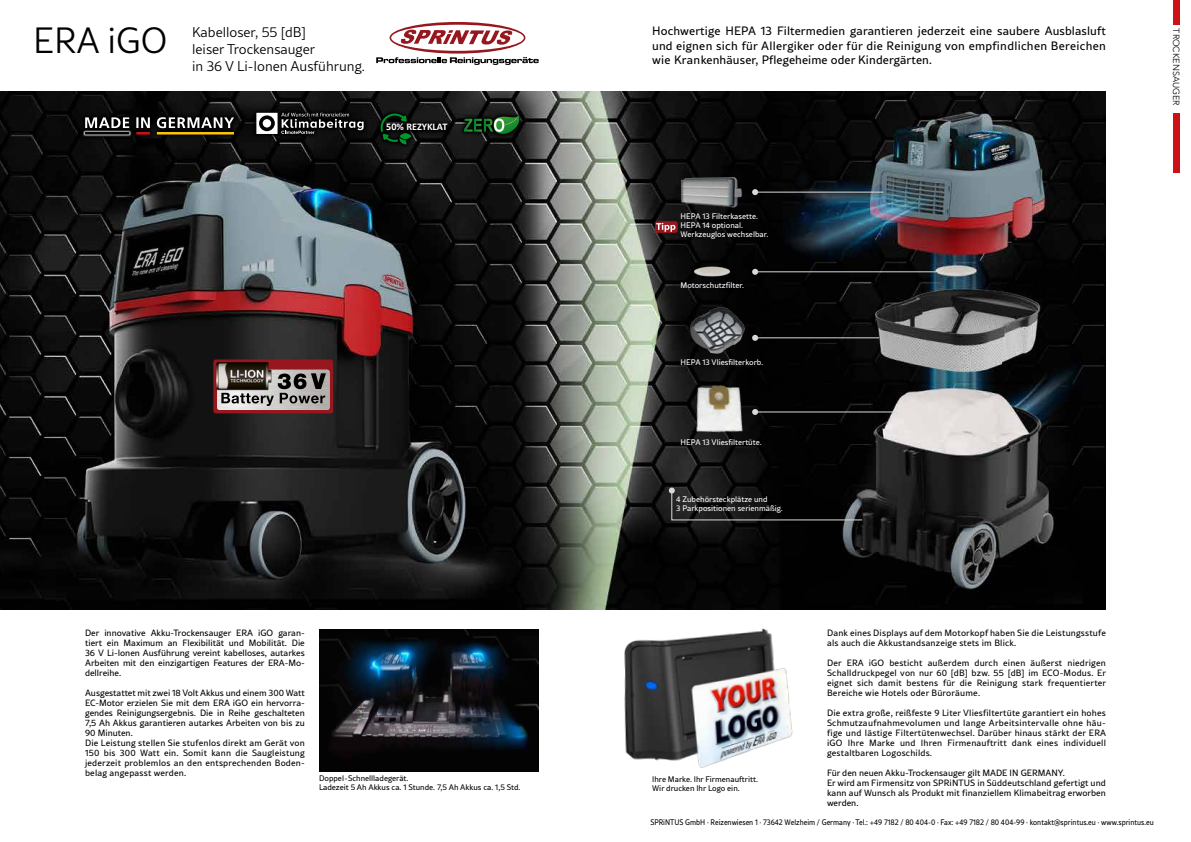
<style>
.page{position:relative;width:1191px;height:842px;background:#fff}
.page>*{position:absolute;margin:0;border:0;box-sizing:border-box;transform-origin:0 0}
.t1{font:300 36px "Rival Sans";color:#000}
.t2{font:300 14px/16.8px "Rival Sans";color:#000}
.t3{font:12px/14.4px "Rival Sans";letter-spacing:.01em;color:#000;text-align:justify}
.t4{font:700 10.2px "Calibri";color:#fff}
.t5{font:9px/10px "Rival Sans";letter-spacing:.01em;color:#000;text-align:justify}
.t6{font:300 9px "Avenir";color:#000}
.t7{font:8px/9px "Rival Sans";color:#fff}
.t8{font:8px "Rival Sans";color:#000;scale:.9 1}
.t9{font:8px/9px "Rival Sans";color:#000}
</style>
<div class="page">
<img style="left:0;top:92px;width:1106px;height:517px">
<div style="left:251px;top:107px;width:118px;height:32px;background:#0b0b0b"></div>
<svg style="left:256px;top:113px;width:107px;height:21px"></svg>
<svg style="left:459px;top:111px;width:65px;height:28px"></svg>
<svg style="left:464px;top:116px;width:55px;height:18px"></svg>
<svg style="left:375px;top:109px;width:77px;height:41px;background:#131313"></svg>
<svg style="left:380px;top:113px;width:31px;height:31px"></svg>
<div style="left:78px;top:112px;width:161px;height:29px;background:#000"></div>
<svg style="left:83px;top:130px;width:49px;height:7px"></svg>
<hr style="left:85px;top:132px;width:44px;height:3px;background:#000">
<hr style="left:136px;top:132px;width:14px;height:3px;background:#cc1216">
<hr style="left:157px;top:132px;width:77px;height:3px;background:#fec700">
<svg style="left:85px;top:117px;width:149px;height:11px"></svg>
<svg style="left:669px;top:487px;width:193px;height:33px;background:#171818"></svg>
<hr style="left:755px;top:192px;width:128px;height:1px;background:#d8dada">
<svg style="left:752px;top:189px;width:6px;height:6px"></svg>
<img style="left:673px;top:170px;width:71px;height:43px">
<img style="left:682px;top:301px;width:68px;height:60px">
<img style="left:689px;top:379px;width:63px;height:59px">
<img style="left:689px;top:264px;width:45px;height:14px">
<hr style="left:755px;top:412px;width:141px;height:1px;background:#d8dada">
<svg style="left:752px;top:409px;width:6px;height:6px"></svg>
<hr style="left:755px;top:338px;width:124px;height:1px;background:#d8dada">
<svg style="left:752px;top:335px;width:6px;height:6px"></svg>
<hr style="left:755px;top:272px;width:181px;height:1px;background:#d8dada">
<svg style="left:752px;top:269px;width:6px;height:6px"></svg>
<img style="left:319px;top:629px;width:220px;height:142px">
<div style="left:213px;top:359px;width:120px;height:54px;background:#97171e;border-radius:2px"></div>
<img style="left:217px;top:370px;width:112px;height:40px">
<img style="left:214px;top:359px;width:60px;height:34px">
<svg style="left:221px;top:373px;width:105px;height:33px;background:#807e7b"></svg>
<div style="left:655px;top:221px;width:22px;height:12px;background:#97171e;border-radius:2px"></div>
<svg style="left:656px;top:223px;width:19px;height:9px"></svg>
<img style="left:624px;top:628px;width:169px;height:140px">
<svg style="left:376px;top:22px;width:163px;height:43px"></svg>
<div style="left:1173px;top:0;width:6px;height:24px;background:#cc1216"></div>
<div style="left:1173px;top:113px;width:6px;height:60px;background:#cc1216"></div>
<h1 class="t1" style="left:33px;top:15px;width:135px">ERA iGO</h1>
<h2 class="t2" style="left:192px;top:24px;width:174px">Kabelloser, 55 [dB]<br>leiser Trockensauger<br>in 36 V Li-Ionen Ausführung.</h2>
<h3 class="t3" style="left:652px;top:24px;width:455px">Hochwertige HEPA 13 Filtermedien garantieren jederzeit eine saubere Ausblasluft und eignen sich für Allergiker oder für die Reinigung von empfindlichen Bereichen wie Krankenhäuser, Pflegeheime oder Kindergärten.</h3>
<p class="t6" style="left:1181px;top:28px;width:79px;rotate:90deg">TROCKENSAUGER</p>
<p class="t4" style="left:386px;top:120px;width:63px">50% REZYKLAT</p>
<p class="t7" style="left:680px;top:211px;width:89px">HEPA 13 Filterkasette.<br>HEPA 14 optional.<br>Werkzeuglos wechselbar.</p>
<p class="t7" style="left:680px;top:281px;width:65px">Motorschutzfilter.</p>
<p class="t7" style="left:680px;top:358px;width:84px">HEPA 13 Vliesfilterkorb.</p>
<p class="t7" style="left:680px;top:438px;width:83px">HEPA 13 Vliesfiltertüte.</p>
<p class="t7" style="left:676px;top:495px;width:108px">4 Zubehörsteckplätze und<br>3 Parkpositionen serienmäßig.</p>
<p class="t5" style="left:85px;top:627px;width:221px">Der innovative Akku-Trockensauger ERA iGO garan&shy;tiert ein Maximum an Flexibilität und Mobilität. Die 36 V Li-Ionen Ausführung vereint kabelloses, autarkes Arbeiten mit den einzigartigen Features der ERA-Mo&shy;dellreihe.</p>
<p class="t5" style="left:85px;top:687px;width:221px;text-align:left">Ausgestattet mit zwei 18 Volt Akkus und einem 300 Watt EC-Motor erzielen Sie mit dem ERA iGO ein hervorra&shy;gendes Reinigungsergebnis. Die in Reihe geschalteten 7,5 Ah Akkus garantieren autarkes Arbeiten von bis zu 90 Minuten.<br>Die Leistung stellen Sie stufenlos direkt am Gerät von 150 bis 300 Watt ein. Somit kann die Saugleistung jederzeit problemlos an den entsprechenden Boden&shy;belag angepasst werden.</p>
<p class="t9" style="left:319px;top:774px;width:203px">Doppel-Schnellladegerät.<br>Ladezeit 5 Ah Akkus ca. 1 Stunde. 7,5 Ah Akkus ca. 1,5 Std.</p>
<p class="t9" style="left:652px;top:774px;width:107px">Ihre Marke. Ihr Firmenauftritt.<br>Wir drucken Ihr Logo ein.</p>
<p class="t5" style="left:827px;top:627px;width:280px">Dank eines Displays auf dem Motorkopf haben Sie die Leistungsstufe als auch die Akkustandsanzeige stets im Blick.</p>
<p class="t5" style="left:827px;top:657px;width:280px">Der ERA iGO besticht außerdem durch einen äußerst niedrigen Schalldruckpegel von nur 60 [dB] bzw. 55 [dB] im ECO-Modus. Er eignet sich damit bestens für die Reinigung stark frequentierter Bereiche wie Hotels oder Büroräume.</p>
<p class="t5" style="left:827px;top:707px;width:280px">Die extra große, reißfeste 9 Liter Vliesfiltertüte garantiert ein hohes Schmutzaufnahmevolumen und lange Arbeitsintervalle ohne häu&shy;fige und lästige Filtertütenwechsel. Darüber hinaus stärkt der ERA iGO Ihre Marke und Ihren Firmenauftritt dank eines individuell gestaltbaren Logoschilds.</p>
<p class="t5" style="left:827px;top:767px;width:280px;text-align:left">Für den neuen Akku-Trockensauger gilt MADE IN GERMANY.<br>Er wird am Firmensitz von SPRiNTUS in Süddeutschland gefertigt und kann auf Wunsch als Produkt mit finanziellem Klimabeitrag erworben werden.</p>
<p class="t8" style="left:650px;top:816px;width:561px">SPRiNTUS GmbH · Reizenwiesen 1 · 73642 Welzheim / Germany · Tel.: +49 7182 / 80 404-0 · Fax: +49 7182 / 80 404-99 · kontakt@sprintus.eu · www.sprintus.eu</p>
</div>
